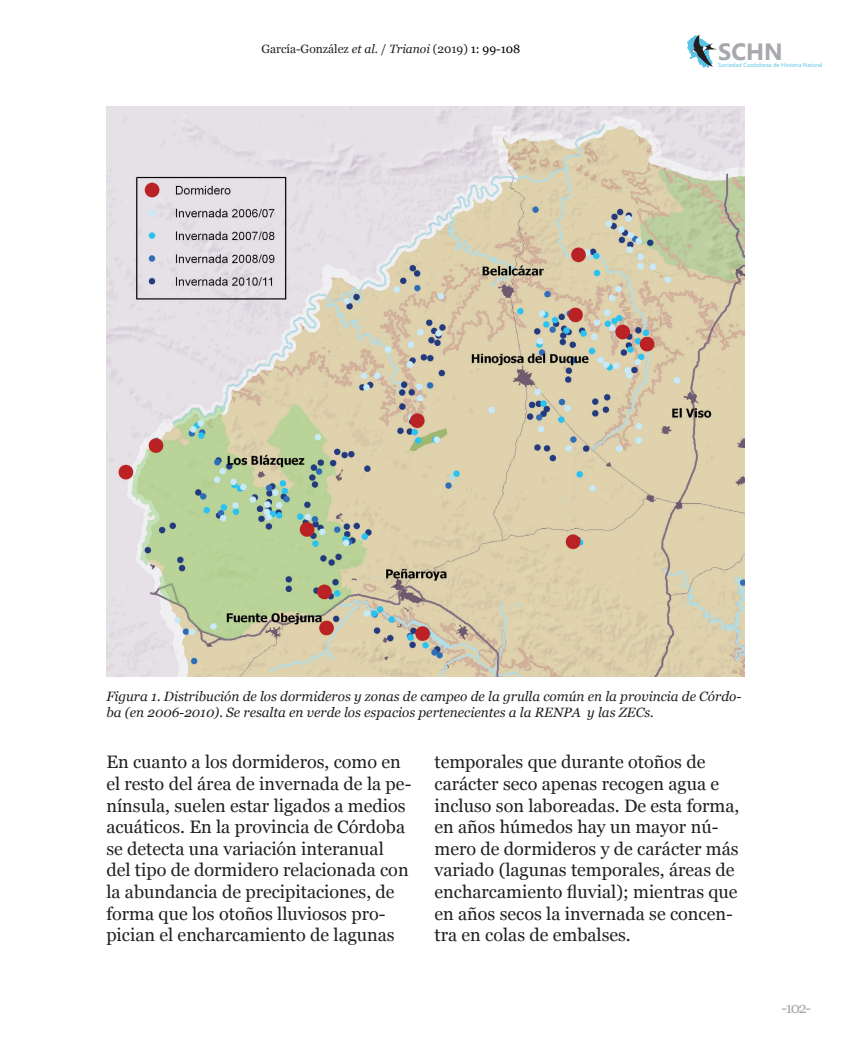
<style>
.page{position:relative;width:851px;height:1063px;background:#fff}
.page>*{position:absolute;margin:0;border:0;box-sizing:border-box;transform-origin:0 0}
.t1{font:700 23.55px "Gisha";color:#a8a9ad}
.t2{font:18px/21.6px "Georgia";color:#231f20}
.t3{font:15px "Georgia";color:#a8a9ad}
.t4{font:italic 13.5px/16.2px "Georgia";color:#231f20}
.t5{font:12px "Georgia";color:#231f20}
.t6{font:5.85px "Gisha";color:#58c3e6}
.s1{font-style:italic}
.s2{color:#000}
</style>
<div class="page">
<svg style="left:687px;top:35px;width:30px;height:33px"></svg>
<img style="left:106px;top:106px;width:638px;height:571px">
<p class="t5" style="left:261px;top:40px;width:260px">García-González <span class="s1">et al.</span> / <span class="s1">Trianoi</span> (2019) <span class="s2">1: 99-108</span></p>
<h1 class="t1" style="left:718px;top:38px;width:66px">SCHN</h1>
<p class="t6" style="left:718px;top:61px;width:105px">Sociedad Cordobesa de Historia Natural</p>
<p class="t4" style="left:106px;top:688px;width:636px">Figura 1. Distribución de los dormideros y zonas de campeo de la grulla común en la provincia de Córdo&shy;ba (en 2006-2010). Se resalta en verde los espacios pertenecientes a la RENPA y las ZECs.</p>
<p class="t2" style="left:106px;top:751px;width:306px">En cuanto a los dormideros, como en el resto del área de invernada de la pe&shy;nínsula, suelen estar ligados a medios acuáticos. En la provincia de Córdoba se detecta una variación interanual del tipo de dormidero relacionada con la abundancia de precipitaciones, de forma que los otoños lluviosos pro&shy;pician el encharcamiento de lagunas</p>
<p class="t2" style="left:434px;top:751px;width:306px">temporales que durante otoños de carácter seco apenas recogen agua e incluso son laboreadas. De esta forma, en años húmedos hay un mayor nú&shy;mero de dormideros y de carácter más variado (lagunas temporales, áreas de encharcamiento fluvial); mientras que en años secos la invernada se concen&shy;tra en colas de embalses.</p>
<p class="t3" style="left:781px;top:997px;width:31px">-102-</p>
</div>
